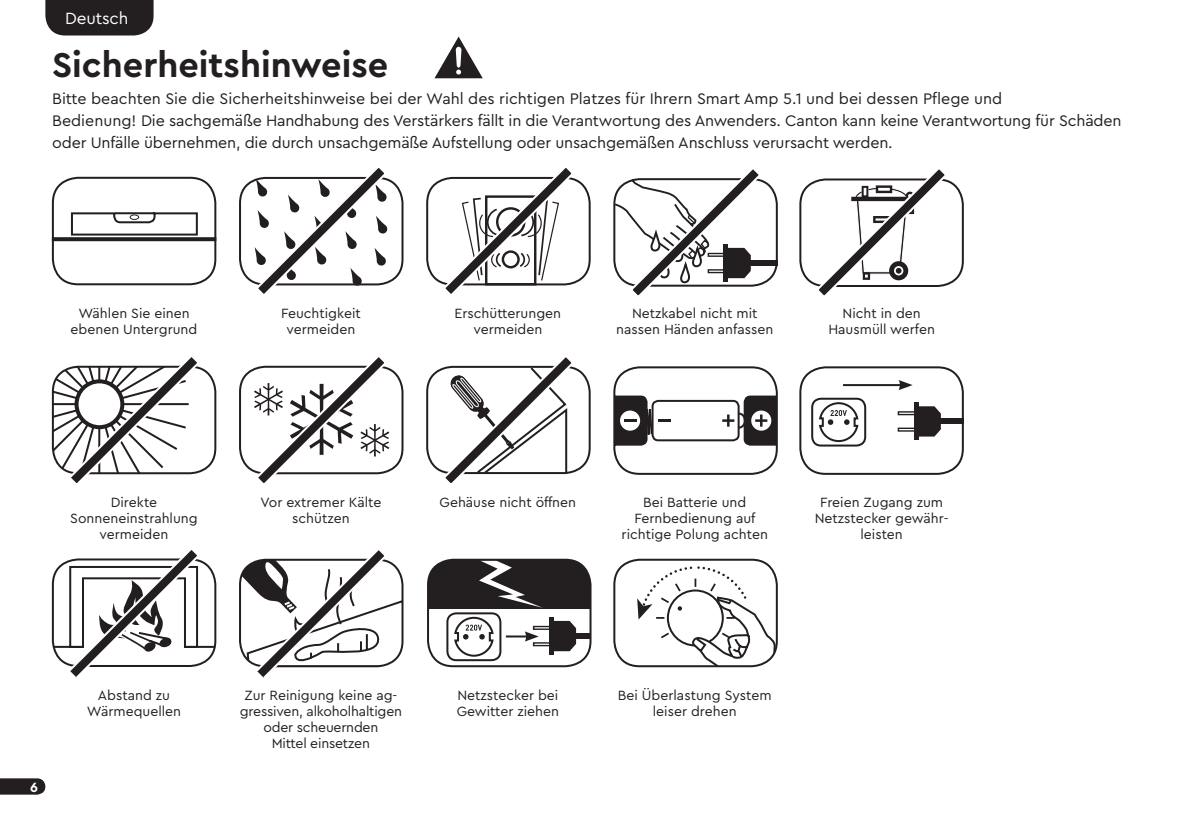
<style>
.page{position:relative;width:1191px;height:840px;background:#fff}
.page>*{position:absolute;margin:0;border:0;box-sizing:border-box;transform-origin:0 0}
.t1{font:700 36px "Cera Pro";color:#231f20}
.t2{font:17px "Cera Pro";letter-spacing:-.01em;color:#fff}
.t3{font:16px/22px "Cera Pro";letter-spacing:-.01em;color:#231f20}
.t4{font:14px/16px "Cera Pro";color:#231f20;text-align:center}
.t5{font:700 14px "Cera Pro";color:#fff}
</style>
<div class="page">
<svg style="left:0;top:778px;width:45px;height:16px"></svg>
<div style="left:45px;top:0;width:109px;height:35px;background:#231f20"></div>
<svg style="left:434px;top:37px;width:49px;height:41px"></svg>
<div style="left:239px;top:365px;width:164px;height:109px;border:2px solid #231f20;border-radius:25px"></div>
<svg style="left:254px;top:357px;width:135px;height:126px"></svg>
<svg style="left:53px;top:357px;width:148px;height:126px"></svg>
<div style="left:426px;top:365px;width:164px;height:109px;border:2px solid #231f20;border-radius:25px"></div>
<svg style="left:441px;top:357px;width:135px;height:126px"></svg>
<div style="left:239px;top:177px;width:164px;height:108px;border:2px solid #231f20;border-radius:25px"></div>
<svg style="left:254px;top:168px;width:134px;height:126px"></svg>
<div style="left:52px;top:177px;width:164px;height:108px;border:2px solid #231f20;border-radius:25px"></div>
<svg style="left:52px;top:237px;width:164px;height:4px"></svg>
<svg style="left:71px;top:212px;width:127px;height:24px"></svg>
<div style="left:130px;top:214px;width:9px;height:6px;border:1px solid #231f20;border-radius:50%"></div>
<svg style="left:52px;top:550px;width:164px;height:128px"></svg>
<svg style="left:239px;top:550px;width:165px;height:128px"></svg>
<div style="left:426px;top:177px;width:164px;height:108px;border:2px solid #231f20;border-radius:25px"></div>
<svg style="left:441px;top:168px;width:135px;height:126px"></svg>
<svg style="left:427px;top:558px;width:165px;height:109px"></svg>
<div style="left:747px;top:260px;width:31px;height:5px;background:#231f20"></div>
<svg style="left:613px;top:169px;width:150px;height:127px"></svg>
<div style="left:799px;top:178px;width:164px;height:109px;border:2px solid #231f20;border-radius:25px"></div>
<svg style="left:814px;top:169px;width:135px;height:127px"></svg>
<svg style="left:613px;top:366px;width:165px;height:109px"></svg>
<svg style="left:799px;top:366px;width:165px;height:109px"></svg>
<svg style="left:637px;top:563px;width:140px;height:102px"></svg>
<div style="left:613px;top:558px;width:165px;height:108px;border:2px solid #231f20;border-radius:25px"></div>
<div style="left:77px;top:381px;width:45px;height:46px;background:#fff;border-radius:50%"></div>
<div style="left:75px;top:379px;width:49px;height:50px;border:4px solid #231f20;border-radius:50%"></div>
<p class="t2" style="left:65px;top:7px;width:65px">Deutsch</p>
<p class="t1" style="left:52px;top:41px;width:338px">Sicherheitshinweise</p>
<p class="t3" style="left:52px;top:87px;width:1071px">Bitte beachten Sie die Sicherheitshinweise bei der Wahl des richtigen Platzes für Ihrern Smart Amp 5.1 und bei dessen Pflege und<br>Bedienung! Die sachgemäße Handhabung des Verstärkers fällt in die Verantwortung des Anwenders. Canton kann keine Verantwortung für Schäden oder Unfälle übernehmen, die durch unsachgemäße Aufstellung oder unsachgemäßen Anschluss verursacht werden.</p>
<p class="t4" style="left:78px;top:305px;width:113px">Wählen Sie einen</p>
<p class="t4" style="left:71px;top:321px;width:128px">ebenen Untergrund</p>
<p class="t4" style="left:281px;top:305px;width:81px">Feuchtigkeit</p>
<p class="t4" style="left:286px;top:321px;width:70px">vermeiden</p>
<p class="t4" style="left:454px;top:305px;width:108px">Erschütterungen</p>
<p class="t4" style="left:473px;top:321px;width:70px">vermeiden</p>
<p class="t4" style="left:632px;top:305px;width:127px">Netzkabel nicht mit</p>
<p class="t4" style="left:616px;top:321px;width:159px">nassen Händen anfassen</p>
<p class="t4" style="left:842px;top:305px;width:80px">Nicht in den</p>
<p class="t4" style="left:828px;top:321px;width:108px">Hausmüll werfen</p>
<p class="t4" style="left:111px;top:493px;width:48px">Direkte</p>
<p class="t4" style="left:70px;top:509px;width:129px">Sonneneinstrahlung</p>
<p class="t4" style="left:100px;top:525px;width:70px">vermeiden</p>
<p class="t4" style="left:260px;top:493px;width:122px">Vor extremer Kälte</p>
<p class="t4" style="left:292px;top:509px;width:59px">schützen</p>
<p class="t4" style="left:439px;top:493px;width:138px">Gehäuse nicht öffnen</p>
<p class="t4" style="left:643px;top:493px;width:105px">Bei Batterie und</p>
<p class="t4" style="left:634px;top:509px;width:123px">Fernbedienung auf</p>
<p class="t4" style="left:621px;top:525px;width:148px">richtige Polung achten</p>
<p class="t4" style="left:820px;top:493px;width:124px">Freien Zugang zum</p>
<p class="t4" style="left:814px;top:509px;width:136px">Netzstecker gewähr&shy;leisten</p>
<p class="t5" style="left:30px;top:777px;width:9px">6</p>
<p class="t4" style="left:98px;top:686px;width:74px">Abstand zu</p>
<p class="t4" style="left:87px;top:702px;width:96px">Wärmequellen</p>
<p class="t4" style="left:240px;top:686px;width:164px">Zur Reinigung keine ag&shy;gressiven, alkoholhaltigen oder scheuernden<br>Mittel einsetzen</p>
<p class="t4" style="left:457px;top:686px;width:102px">Netzstecker bei</p>
<p class="t4" style="left:457px;top:702px;width:104px">Gewitter ziehen</p>
<p class="t4" style="left:618px;top:686px;width:155px">Bei Überlastung System</p>
<p class="t4" style="left:653px;top:702px;width:85px">leiser drehen</p>
</div>
